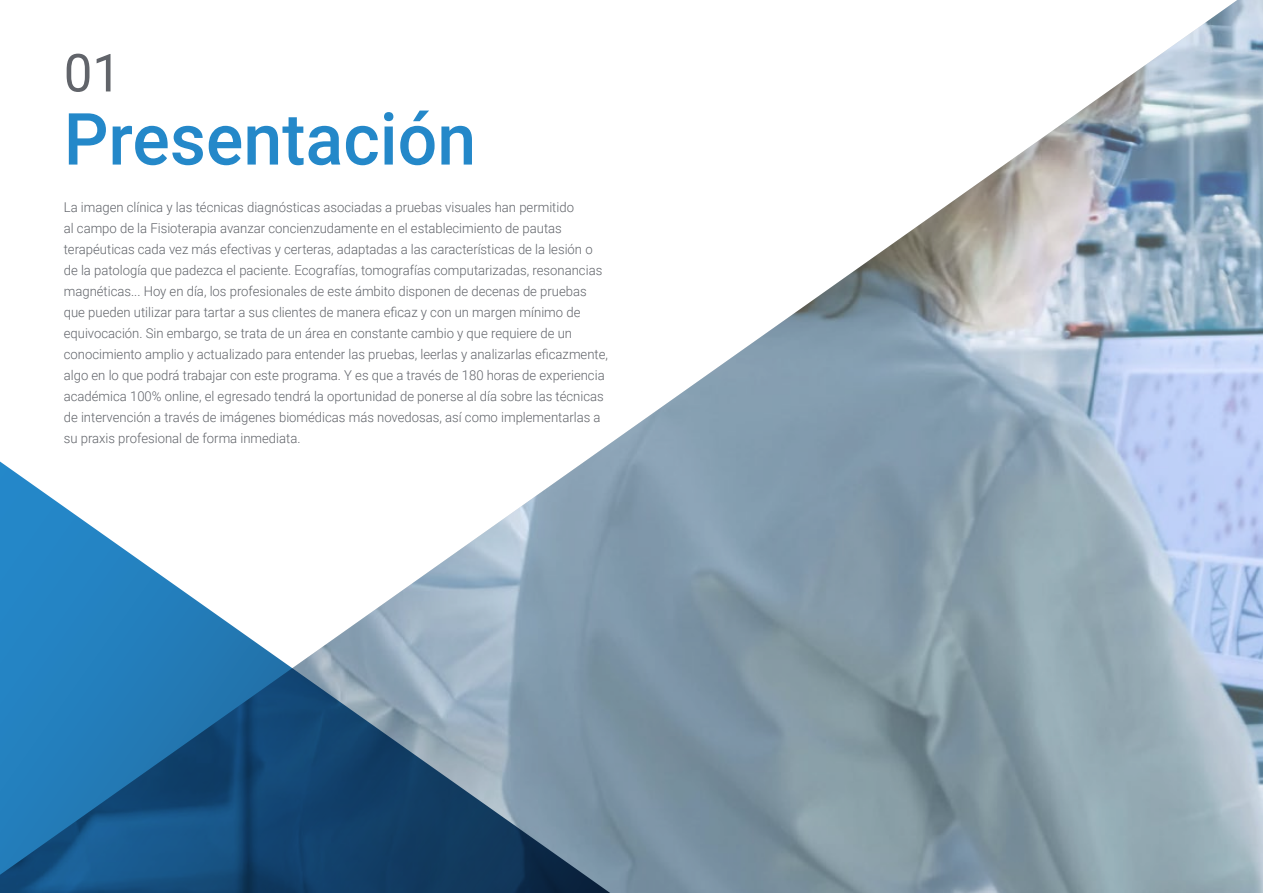
<style>
.page{position:relative;width:1263px;height:893px;background:#fff}
.page>*{position:absolute;margin:0;border:0;box-sizing:border-box;transform-origin:0 0}
.t1{font:500 72px "Roboto";color:#2488c9}
.t2{font:52.5px "Roboto";color:#61646a}
.t3{font:300 13.5px/21px "Roboto";color:#61646a}
</style>
<div class="page">
<img style="left:607px;top:0;width:656px;height:893px">
<svg style="left:0;top:446px;width:640px;height:447px"></svg>
<h2 class="t2" style="left:64px;top:36px;width:59px">01</h2>
<h1 class="t1" style="left:64px;top:89px;width:414px">Presentación</h1>
<p class="t3" style="left:64px;top:196px;width:546px">La imagen clínica y las técnicas diagnósticas asociadas a pruebas visuales han permitido<br>al campo de la Fisioterapia avanzar concienzudamente en el establecimiento de pautas terapéuticas cada vez más efectivas y certeras, adaptadas a las características de la lesión o de la patología que padezca el paciente. Ecografías, tomografías computarizadas, resonancias magnéticas... Hoy en día, los profesionales de este ámbito disponen de decenas de pruebas que pueden utilizar para tartar a sus clientes de manera eficaz y con un margen mínimo de equivocación. Sin embargo, se trata de un área en constante cambio y que requiere de un conocimiento amplio y actualizado para entender las pruebas, leerlas y analizarlas eficazmente, algo en lo que podrá trabajar con este programa. Y es que a través de 180 horas de experiencia académica 100% online, el egresado tendrá la oportunidad de ponerse al día sobre las técnicas de intervención a través de imágenes biomédicas más novedosas, así como implementarlas a su praxis profesional de forma inmediata.</p>
</div>
